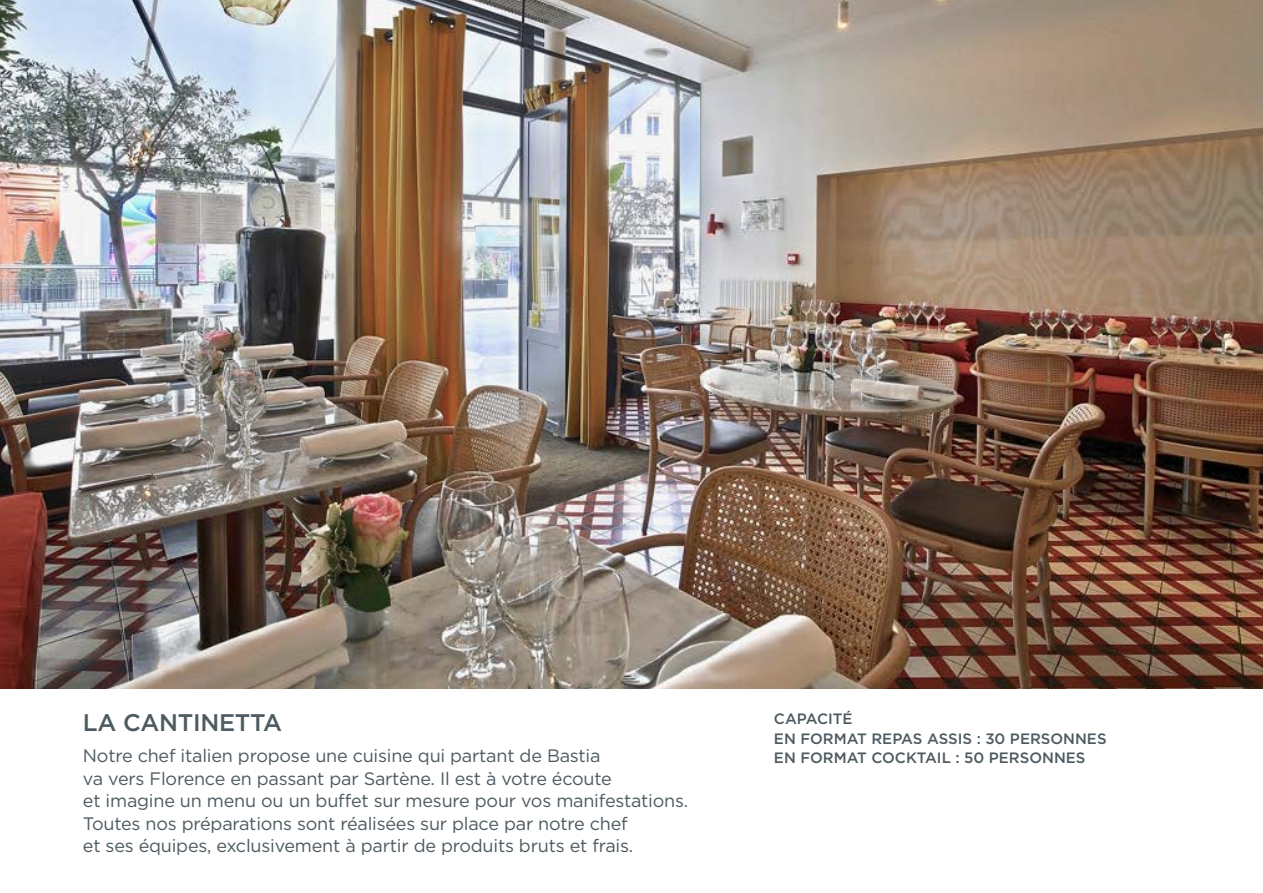
<style>
.page{position:relative;width:1263px;height:893px;background:#fff}
.page>*{position:absolute;margin:0;border:0;box-sizing:border-box;transform-origin:0 0}
.t1{font:500 24px "Gotham";letter-spacing:-.01em;color:#4d5a60}
.t2{font:18px/22.5px "Gotham";letter-spacing:-.01em;color:#4d5a60}
.t3{font:500 15px/19.5px "Gotham";color:#4d5a60}
</style>
<div class="page">
<img style="left:0;top:0;width:1263px;height:689px">
<h1 class="t1" style="left:83px;top:707px;width:201px">LA CANTINETTA</h1>
<p class="t2" style="left:83px;top:744px;width:607px">Notre chef italien propose une cuisine qui partant de Bastia<br>va vers Florence en passant par Sartène. Il est à votre écoute<br>et imagine un menu ou un buffet sur mesure pour vos manifestations.<br>Toutes nos préparations sont réalisées sur place par notre chef<br>et ses équipes, exclusivement à partir de produits bruts et frais.</p>
<p class="t3" style="left:774px;top:709px;width:334px">CAPACITÉ<br>EN FORMAT REPAS ASSIS : 30 PERSONNES<br>EN FORMAT COCKTAIL : 50 PERSONNES</p>
</div>
